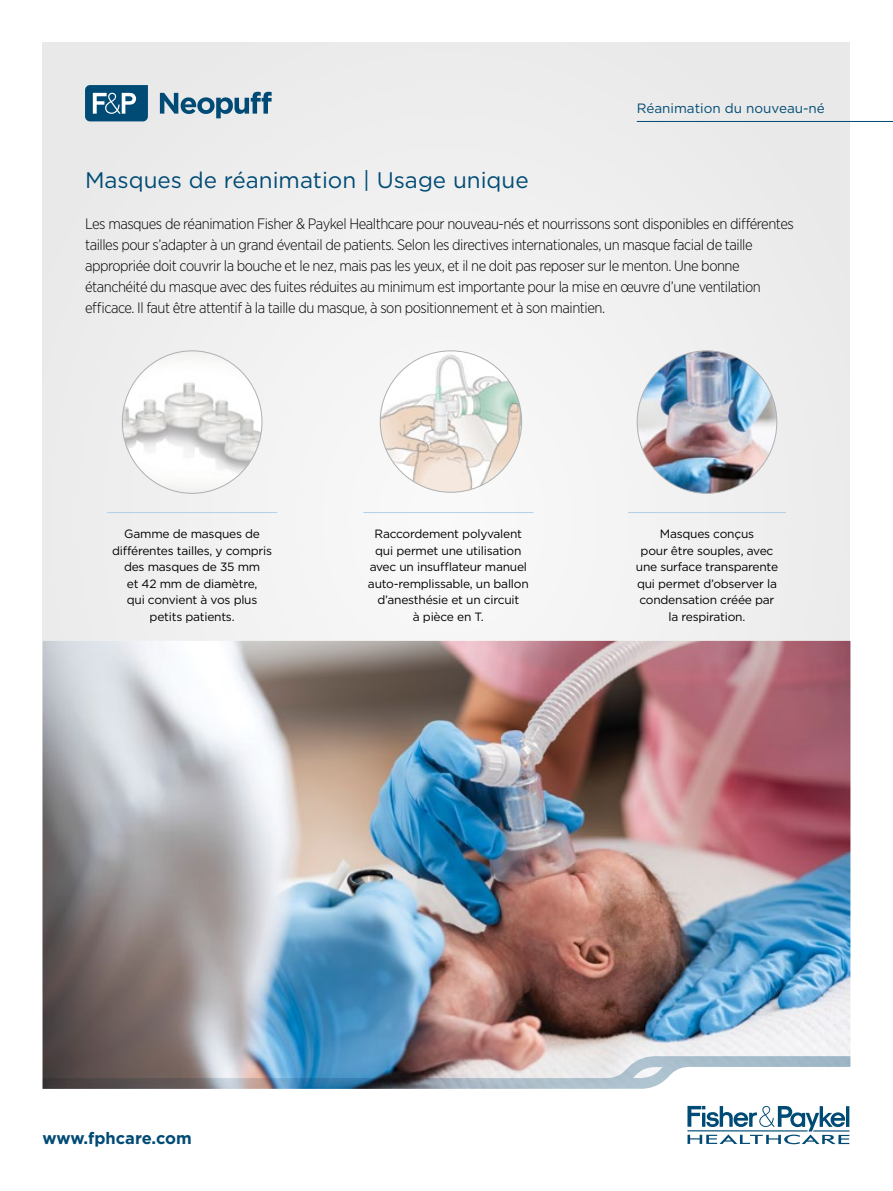
<style>
.page{position:relative;width:893px;height:1191px;background:#fff}
.page>*{position:absolute;margin:0;border:0;box-sizing:border-box;transform-origin:0 0}
.t1{font:22.5px "Gotham";color:#004b75}
.t2{font:700 16.5px "Gotham";color:#004b75}
.t3{font:300 15px/21px "Gotham Narrow";letter-spacing:-.03em;color:#000}
.t4{font:13.5px "Gotham";color:#004b75}
.t5{font:12px/16.5px "Gotham";letter-spacing:-.02em;color:#000;text-align:center}
</style>
<div class="page">
<div style="left:43px;top:43px;width:807px;height:952px;background:#e9e9e9"></div>
<img style="left:43px;top:641px;width:807px;height:415px">
<hr style="left:107px;top:512px;width:170px;height:1px;background:#b2cfe8">
<hr style="left:363px;top:512px;width:170px;height:1px;background:#b2cfe8">
<hr style="left:628px;top:512px;width:158px;height:1px;background:#b2cfe8">
<img style="left:380px;top:351px;width:142px;height:141px;border-radius:71px">
<img style="left:637px;top:352px;width:140px;height:140px">
<img style="left:122px;top:352px;width:140px;height:141px">
<svg style="left:85px;top:85px;width:63px;height:36px;background:#2c6a8c"></svg>
<svg style="left:160px;top:92px;width:112px;height:26px"></svg>
<img style="left:43px;top:1056px;width:807px;height:32px">
<svg style="left:687px;top:1105px;width:162px;height:39px"></svg>
<hr style="left:637px;top:121px;width:256px;height:1px;background:#004b75">
<h1 class="t1" style="left:85px;top:166px;width:445px">Masques de réanimation | Usage unique</h1>
<p class="t4" style="left:637px;top:99px;width:190px">Réanimation du nouveau-né</p>
<p class="t3" style="left:85px;top:213px;width:710px">Les masques de réanimation Fisher &amp; Paykel Healthcare pour nouveau-nés et nourrissons sont disponibles en différentes tailles pour s’adapter à un grand éventail de patients. Selon les directives internationales, un masque facial de taille appropriée doit couvrir la bouche et le nez, mais pas les yeux, et il ne doit pas reposer sur le menton. Une bonne étanchéité du masque avec des fuites réduites au minimum est importante pour la mise en œuvre d’une ventilation efficace. Il faut être attentif à la taille du masque, à son positionnement et à son maintien.</p>
<p class="t5" style="left:112px;top:526px;width:162px">Gamme de masques de différentes tailles, y compris des masques de 35 mm<br>et 42 mm de diamètre,<br>qui convient à vos plus petits patients.</p>
<p class="t5" style="left:368px;top:526px;width:162px">Raccordement polyvalent qui permet une utilisation avec un insufflateur manuel auto-remplissable, un ballon d’anesthésie et un circuit<br>à pièce en T.</p>
<p class="t5" style="left:636px;top:526px;width:144px">Masques conçus<br>pour être souples, avec une surface transparente qui permet d’observer la condensation créée par la respiration.</p>
<p class="t2" style="left:43px;top:1127px;width:151px">www.fphcare.com</p>
</div>
